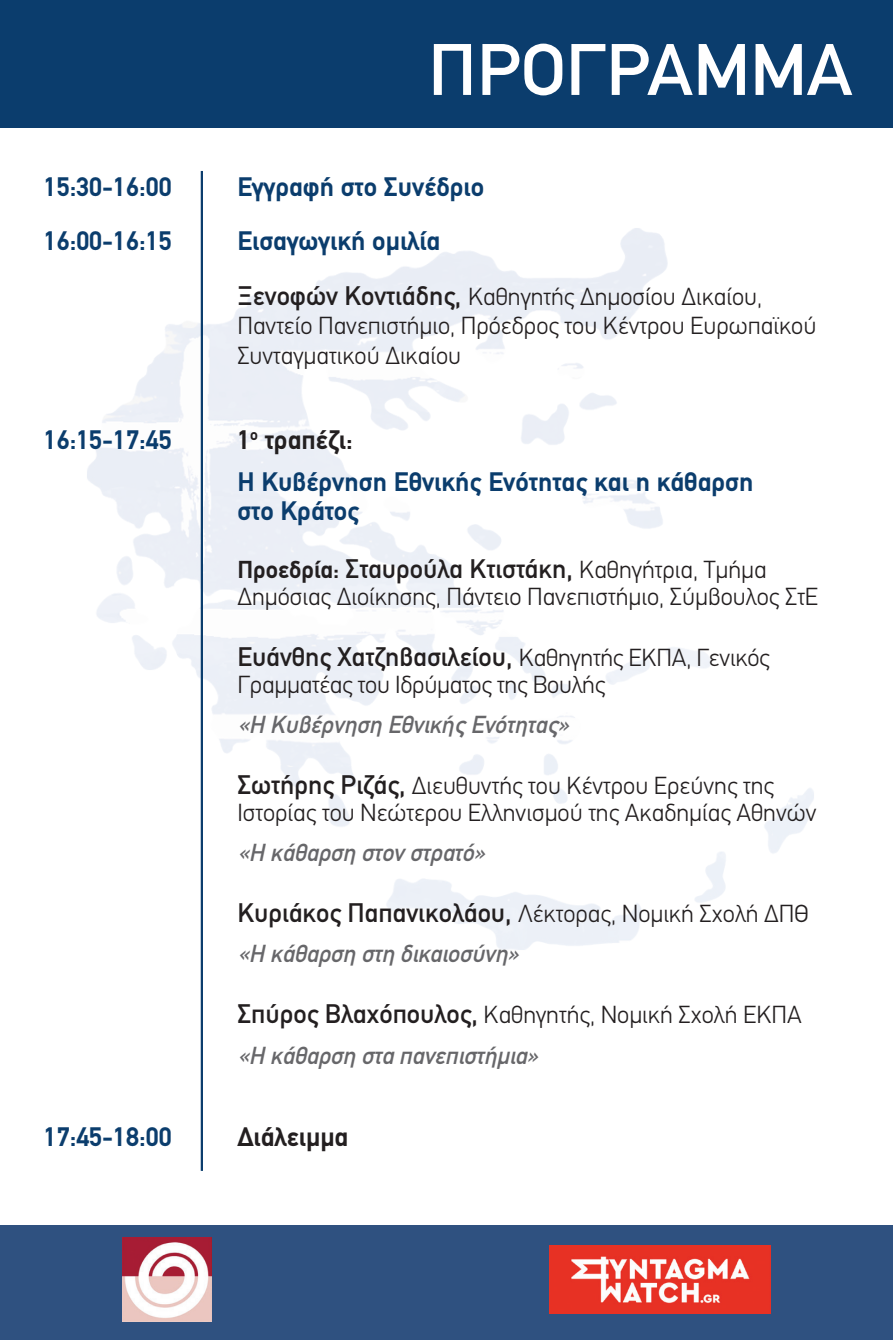
<style>
.page{position:relative;width:893px;height:1340px;background:#fff}
.page>*{position:absolute;margin:0;border:0;box-sizing:border-box;transform-origin:0 0}
.t1{font:500 73.12px "PF Din Text";color:#fff;scale:1.04 1}
.t2{font:700 27px/41.9px "PF Din Text";color:#0b3d6d}
.t3{font:500 27px/58.3px "PF Din Text";color:#231f20}
.t4{font:700 27px "PF Din Text";color:#231f20}
.t5{font:300 24.75px/29.2px "PF Din Text";color:#231f20}
.t6{font:italic 500 24.75px "PF Din Text";color:#67676a}
.s1{font-weight:500;font-size:27px}
.s2{color:#231f20}
.s3{font-weight:700;color:#0b3d6d}
.s4{font-weight:700;font-size:24.75px}
.s5{font-weight:300;font-size:24.75px}
.s6{font-weight:500;font-style:italic;color:#67676a}
</style>
<div class="page">
<div style="left:0;top:0;width:893px;height:128px;background:#0b3d6d"></div>
<div style="left:0;top:1225px;width:893px;height:114px;background:#2f5180"></div>
<hr style="left:201px;top:171px;width:2px;height:999px;background:#0b3d6d">
<img style="left:122px;top:1237px;width:90px;height:84px">
<img style="left:549px;top:1245px;width:222px;height:68px">
<h1 class="t1" style="left:428px;top:28px;width:410px">ΠΡΟΓΡΑΜΜΑ</h1>
<p class="t2" style="left:44px;top:165px;width:129px">15:30-16:00</p>
<p class="t2" style="left:237px;top:165px;width:248px">Εγγραφή στο Συνέδριο</p>
<p class="t2" style="left:44px;top:220px;width:129px">16:00-16:15</p>
<p class="t2" style="left:237px;top:220px;width:205px">Εισαγωγική ομιλία</p>
<p class="t5" style="left:237px;top:282px;width:581px"><span class="s1">Ξενοφών Κοντιάδης,</span> Καθηγητής Δημοσίου Δικαίου,<br>Παντείο Πανεπιστήμιο, Πρόεδρος του Κέντρου Ευρωπαϊκού<br>Συνταγματικού Δικαίου</p>
<p class="t2" style="left:44px;top:418px;width:129px">16:15-17:45</p>
<p class="t2" style="left:237px;top:418px;width:518px"><span class="s2">1</span><sup>ο</sup> <span class="s2">τραπέζι:<br></span>Η Κυβέρνηση Εθνικής Ενότητας και η κάθαρση</p>
<p class="t3" style="left:237px;top:481px;width:531px"><span class="s3">στο Κράτος<br></span><span class="s4">Προεδρία:</span> Σταυρούλα Κτιστάκη, <span class="s5">Καθηγήτρια, Τμήμα</span></p>
<p class="t5" style="left:237px;top:582px;width:582px">Δημόσιας Διοίκησης, Πάντειο Πανεπιστήμιο, Σύμβουλος ΣτΕ</p>
<p class="t3" style="left:237px;top:627px;width:534px">Ευάνθης Χατζηβασιλείου, <span class="s5">Καθηγητής ΕΚΠΑ, Γενικός</span></p>
<p class="t5" style="left:237px;top:669px;width:370px">Γραμματέας του Ιδρύματος της Βουλής</p>
<p class="t6" style="left:237px;top:710px;width:333px">«Η Κυβέρνηση Εθνικής Ενότητας»</p>
<p class="t5" style="left:237px;top:772px;width:581px;line-height:26.8px"><span class="s1">Σωτήρης Ριζάς,</span> Διευθυντής του Κέντρου Ερεύνης της<br>Ιστορίας του Νεώτερου Ελληνισμού της Ακαδημίας Αθηνών</p>
<p class="t6" style="left:237px;top:838px;width:249px">«Η κάθαρση στον στρατό»</p>
<p class="t5" style="left:237px;top:893px;width:573px;line-height:40.3px"><span class="s1">Κυριάκος Παπανικολάου,</span> Λέκτορας, Νομική Σχολή ΔΠΘ <span class="s6">«Η κάθαρση στη δικαιοσύνη»</span></p>
<p class="t5" style="left:237px;top:994px;width:566px;line-height:40.3px"><span class="s1">Σπύρος Βλαχόπουλος,</span> Καθηγητής, Νομική Σχολή ΕΚΠΑ <span class="s6">«Η κάθαρση στα πανεπιστήμια»</span></p>
<p class="t2" style="left:44px;top:1116px;width:129px">17:45-18:00</p>
<p class="t4" style="left:237px;top:1121px;width:113px">Διάλειμμα</p>
</div>
